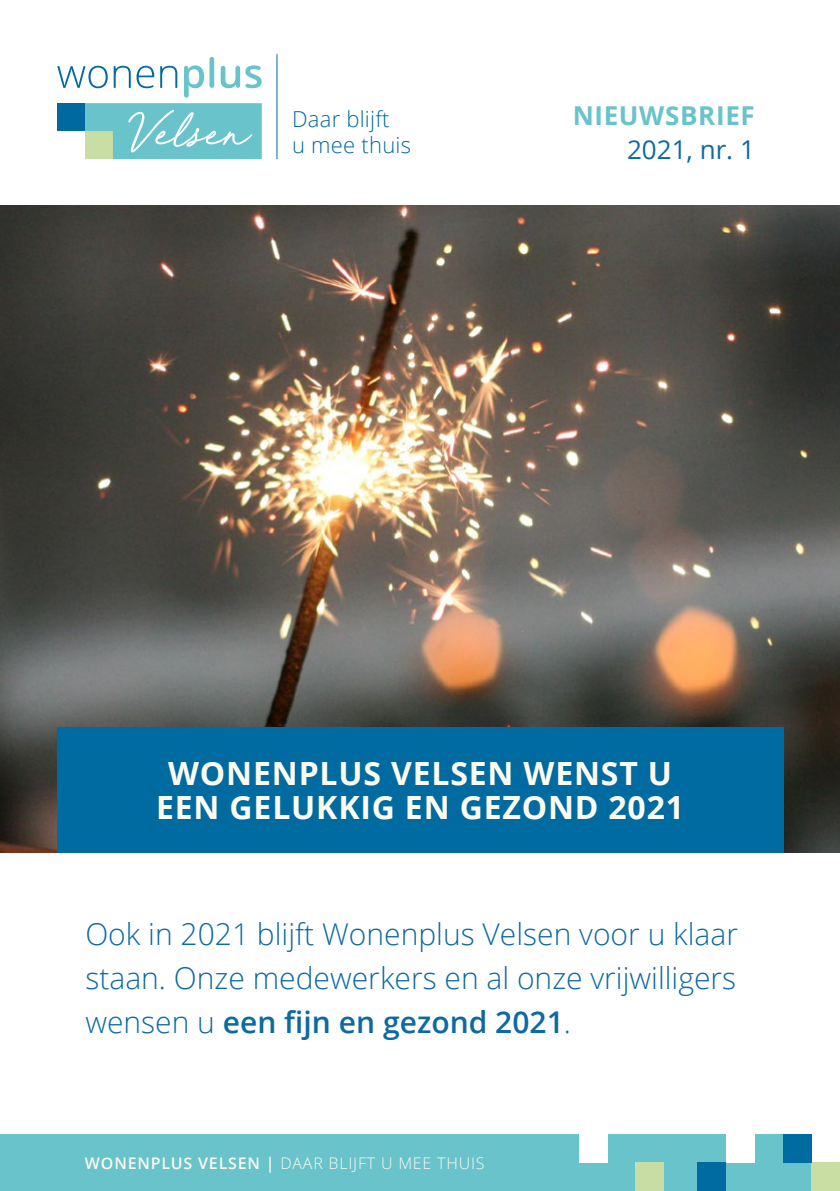
<style>
.page{position:relative;width:840px;height:1191px;background:#fff}
.page>*{position:absolute;margin:0;border:0;box-sizing:border-box;transform-origin:0 0}
.t1{font:700 32px/34px "Open Sans";letter-spacing:.025em;color:#fdfaee;text-align:center}
.t2{font:300 30px/44px "Open Sans";color:#0d6aa0;text-align:justify}
.t3{font:700 26px "Open Sans";letter-spacing:.025em;color:#68c3cb}
.t4{font:26px "Open Sans";color:#0d6aa0}
.t5{font:300 22px/26px "Open Sans";letter-spacing:.01em;color:#006ba0}
.t6{font:300 16px "Open Sans";letter-spacing:.05em;color:#fdfaee}
.s1{font-weight:600}
</style>
<div class="page">
<img style="left:0;top:206px;width:839px;height:646px">
<div style="left:209px;top:57px;width:5px;height:31px;background:#68c3cb;border-radius:2px"></div>
<svg style="left:57px;top:65px;width:204px;height:94px"></svg>
<div style="left:0;top:1134px;width:811px;height:57px;background:#68c3cb"></div>
<div style="left:811px;top:1162px;width:28px;height:29px;background:#c8dea3"></div>
<div style="left:782px;top:1134px;width:29px;height:28px;background:#006ba0"></div>
<div style="left:635px;top:1162px;width:28px;height:29px;background:#c8dda4"></div>
<div style="left:726px;top:1132px;width:28px;height:30px;background:#fff"></div>
<div style="left:697px;top:1162px;width:28px;height:29px;background:#006ba0"></div>
<div style="left:578px;top:1132px;width:29px;height:30px;background:#fff"></div>
<div style="left:57px;top:727px;width:725px;height:125px;background:#006ba0"></div>
<hr style="left:276px;top:54px;width:1px;height:105px;background:#006ba0">
<p class="t5" style="left:292px;top:105px;width:120px">Daar blijft<br>u mee thuis</p>
<p class="t3" style="left:572px;top:97px;width:183px">NIEUWSBRIEF</p>
<p class="t4" style="left:626px;top:132px;width:129px">2021, nr. 1</p>
<p class="t1" style="left:156px;top:755px;width:529px">WONENPLUS VELSEN WENST U<br>EEN GELUKKIG EN GEZOND 2021</p>
<p class="t2" style="left:85px;top:911px;width:653px">Ook in 2021 blijft Wonenplus Velsen voor u klaar staan. Onze medewerkers en al onze vrijwilligers wensen u <span class="s1">een fijn en gezond 2021</span>.</p>
<p class="t6" style="left:85px;top:1152px;width:401px"><span class="s1">WONENPLUS VELSEN |</span> DAAR BLIJFT U MEE THUIS</p>
</div>
